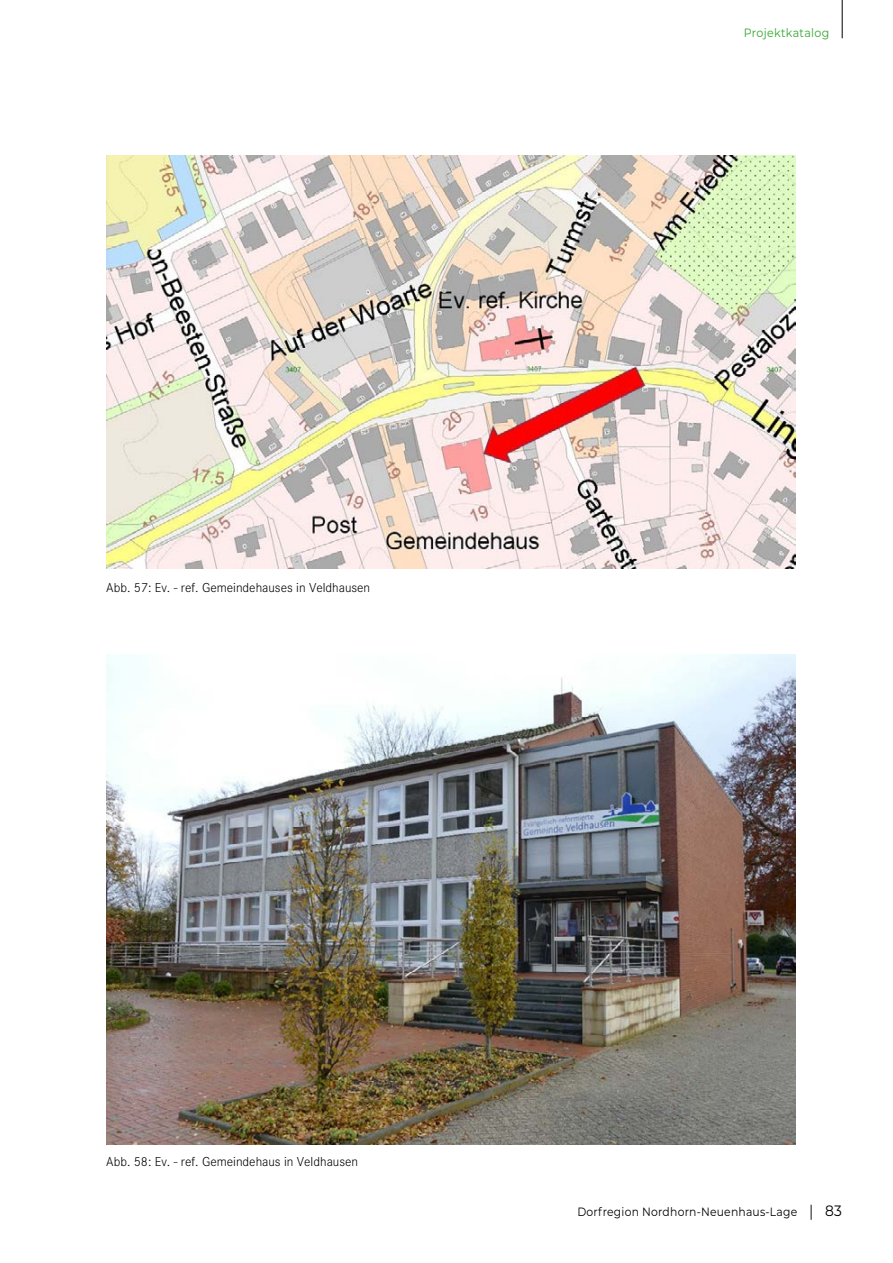
<style>
.page{position:relative;width:893px;height:1263px;background:#fff}
.page>*{position:absolute;margin:0;border:0;box-sizing:border-box;transform-origin:0 0}
.t1{font:300 13.5px "Corporate S";color:#000}
.t2{font:12px "Montserrat";letter-spacing:.02em;color:#000;scale:.9 1}
.t3{font:12px "Montserrat";letter-spacing:.03em;color:#32a72c;scale:.92 1}
.s1{font-family:"Source Sans Pro";font-size:15px}
.s2{font-size:15px}
</style>
<div class="page">
<img style="left:106px;top:655px;width:689px;height:490px">
<hr style="left:842px;top:0;width:1px;height:38px;background:#000">
<img style="left:106px;top:155px;width:689px;height:413px">
<p class="t1" style="left:106px;top:579px;width:265px">Abb. 57: Ev. - ref. Gemeindehauses in Veldhausen</p>
<p class="t3" style="left:744px;top:25px;width:94px">Projektkatalog</p>
<p class="t1" style="left:106px;top:1154px;width:253px">Abb. 58: Ev. - ref. Gemeindehaus in Veldhausen</p>
<p class="t2" style="left:577px;top:1204px;width:295px">Dorfregion Nordhorn-Neuenhaus-Lage <span class="s1">|</span> <span class="s2">83</span></p>
</div>
